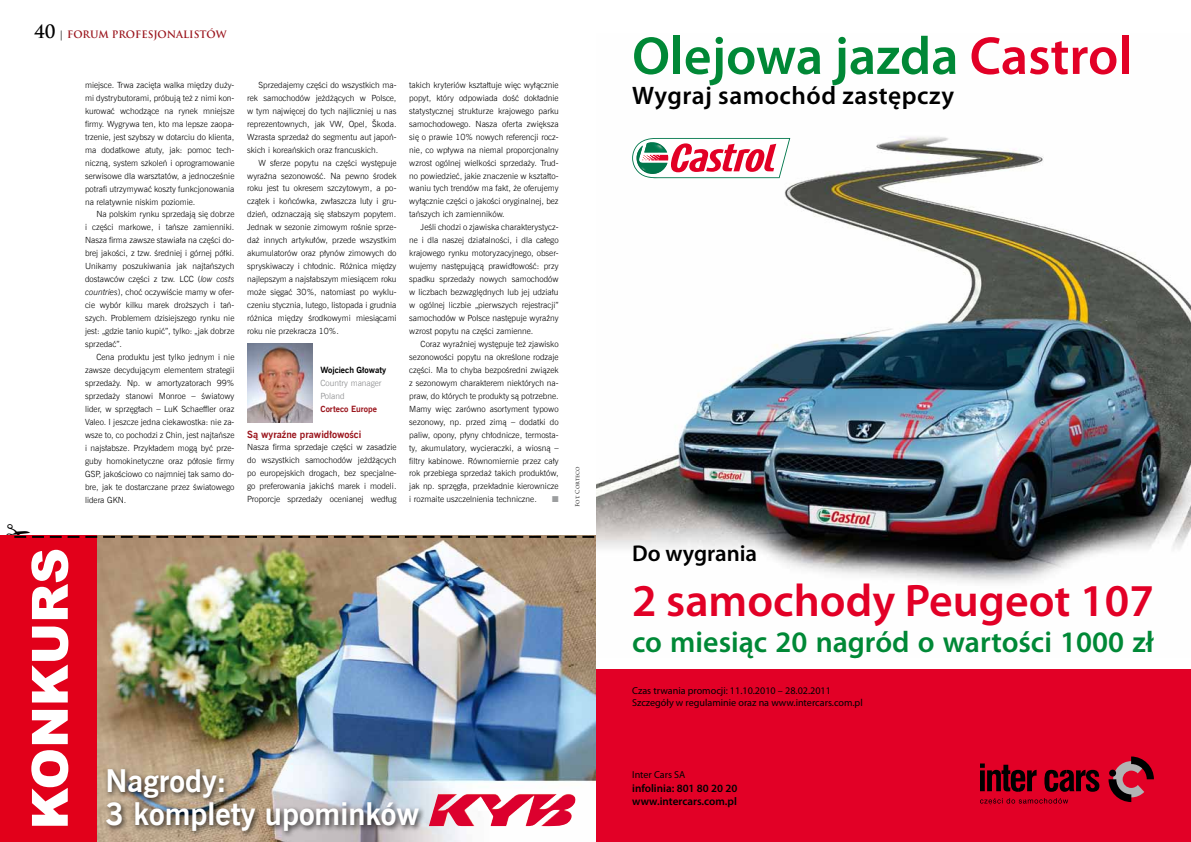
<style>
.page{position:relative;width:1191px;height:842px;background:#fff}
.page>*{position:absolute;margin:0;border:0;box-sizing:border-box;transform-origin:0 0}
.t1{font:600 53.7px "Myriad Pro";color:#008836}
.t2{font:900 50px "Arial";color:#fff}
.t3{font:600 45.8px "Myriad Pro";color:#e20026}
.t4{font:700 31px/33px "News Goth EU";color:#fff}
.t5{font:600 29.8px "Myriad Pro";color:#008836}
.t6{font:600 25.3px "Myriad Pro";letter-spacing:.02em;color:#000}
.t7{font:600 22.9px "Myriad Pro";color:#000}
.t8{font:600 11.2px/13.4px "Myriad Pro";color:#000}
.t9{font:10.1px/12.2px "Myriad Pro";color:#000}
.t10{font:700 10px "Trajan Pro";color:#9a141c}
.t11{font:700 10px "News Goth EU";color:#9a141c}
.t12{font:8.5px/13px "News Goth Lt EU";color:#000;text-align:justify}
.t13{font:8.5px/13px "News Goth Lt EU";color:#87888a}
.t14{font:700 8.5px "News Goth EU";color:#000}
.t15{font:700 8.5px "News Goth EU";color:#9a141c}
.t16{font:8.5px "Zapf Dingbats ITC";color:#9c9e9f}
.t17{font:5.5px "Trajan Pro";letter-spacing:-.01em;color:#000}
.s1{font-size:18px;color:#000}
.s2{font-weight:400;color:#000}
.s3{font-style:italic}
.s4{color:#e20026}
</style>
<div class="page">
<div style="left:0;top:536px;width:595px;height:306px;background:#e2001a"></div>
<img style="left:98px;top:536px;width:497px;height:306px">
<div style="left:102px;top:766px;width:323px;height:72px;background:#000;opacity:.75"></div>
<img style="left:247px;top:343px;width:65px;height:80px">
<img style="left:493px;top:794px;width:72px;height:15px">
<img style="left:596px;top:136px;width:595px;height:447px">
<div style="left:596px;top:669px;width:595px;height:173px;background:#e20026"></div>
<svg style="left:980px;top:763px;width:56px;height:29px"></svg>
<svg style="left:1044px;top:770px;width:55px;height:22px"></svg>
<svg style="left:1108px;top:756px;width:45px;height:46px"></svg>
<svg style="left:980px;top:798px;width:88px;height:7px"></svg>
<svg style="left:632px;top:138px;width:158px;height:40px"></svg>
<svg style="left:6px;top:535px;width:588px;height:3px;background:#634236"></svg>
<p class="t10" style="left:34px;top:28px;width:194px"><span class="s1">40</span> <span class="s2">|</span> FORUM PROFESJONALISTÓW</p>
<p class="t12" style="left:85px;top:79px;width:151px">miejsce. Trwa zacięta walka między duży&shy;mi dystrybutorami, próbują też z nimi kon&shy;kurować wchodzące na rynek mniejsze firmy. Wygrywa ten, kto ma lepsze zaopa&shy;trzenie, jest szybszy w dotarciu do klienta, ma dodatkowe atuty, jak: pomoc tech&shy;niczną, system szkoleń i oprogramowanie serwisowe dla warsztatów, a jednocześnie potrafi utrzymywać koszty funkcjonowania na relatywnie niskim poziomie.</p>
<p class="t12" style="left:85px;top:208px;width:151px;text-indent:11px">Na polskim rynku sprzedają się dobrze i części markowe, i tańsze zamienniki.<br>Nasza firma zawsze stawiała na części do&shy;brej jakości, z tzw. średniej i górnej półki.<br>Unikamy poszukiwania jak najtańszych dostawców części z tzw. LCC (<span class="s3">low costs countries</span>), choć oczywiście mamy w ofer&shy;cie wybór kilku marek droższych i tań&shy;szych. Problemem dzisiejszego rynku nie jest: „gdzie tanio kupić”, tylko: „jak dobrze sprzedać”.</p>
<p class="t12" style="left:85px;top:351px;width:151px;text-indent:11px">Cena produktu jest tylko jednym i nie zawsze decydującym elementem strategii sprzedaży. Np. w amortyzatorach 99% sprzedaży stanowi Monroe – światowy lider, w sprzęgłach – LuK Schaeffler oraz Valeo. I jeszcze jedna ciekawostka: nie za&shy;wsze to, co pochodzi z Chin, jest najtańsze i najsłabsze. Przykładem mogą być prze&shy;guby homokinetyczne oraz półosie firmy GSP, jakościowo co najmniej tak samo do&shy;bre, jak te dostarczane przez światowego lidera GKN.</p>
<p class="t12" style="left:247px;top:78px;width:151px;text-indent:11px">Sprzedajemy części do wszystkich ma&shy;rek samochodów jeżdżących w Polsce, w tym najwięcej do tych najliczniej u nas reprezentownych, jak VW, Opel, Škoda.<br>Wzrasta sprzedaż do segmentu aut japoń&shy;skich i koreańskich oraz francuskich.</p>
<p class="t12" style="left:247px;top:156px;width:151px;text-indent:11px">W sferze popytu na części występuje wyraźna sezonowość. Na pewno środek roku jest tu okresem szczytowym, a po&shy;czątek i końcówka, zwłaszcza luty i gru&shy;dzień, odznaczają się słabszym popytem.<br>Jednak w sezonie zimowym rośnie sprze&shy;daż innych artykułów, przede wszystkim akumulatorów oraz płynów zimowych do spryskiwaczy i chłodnic. Różnica między najlepszym a najsłabszym miesiącem roku może sięgać 30%, natomiast po wyklu&shy;czeniu stycznia, lutego, listopada i grudnia różnica między środkowymi miesiącami roku nie przekracza 10%.</p>
<p class="t14" style="left:320px;top:364px;width:67px">Wojciech Głowaty</p>
<p class="t13" style="left:320px;top:376px;width:63px">Country manager<br>Poland</p>
<p class="t15" style="left:320px;top:403px;width:58px">Corteco Europe</p>
<p class="t11" style="left:247px;top:428px;width:116px">Są wyraźne prawidłowości</p>
<p class="t12" style="left:247px;top:441px;width:151px">Nasza firma sprzedaje części w zasadzie do wszystkich samochodów jeżdżących po europejskich drogach, bez specjalne&shy;go preferowania jakichś marek i modeli.<br>Proporcje sprzedaży ocenianej według</p>
<p class="t12" style="left:409px;top:78px;width:151px">takich kryteriów kształtuje więc wyłącznie popyt, który odpowiada dość dokładnie statystycznej strukturze krajowego parku samochodowego. Nasza oferta zwiększa się o prawie 10% nowych referencji rocz&shy;nie, co wpływa na niemal proporcjonalny wzrost ogólnej wielkości sprzedaży. Trud&shy;no powiedzieć, jakie znaczenie w kształto&shy;waniu tych trendów ma fakt, że oferujemy wyłącznie części o jakości oryginalnej, bez tańszych ich zamienników.</p>
<p class="t12" style="left:409px;top:221px;width:151px;text-indent:11px">Jeśli chodzi o zjawiska charakterystycz&shy;ne i dla naszej działalności, i dla całego krajowego rynku motoryzacyjnego, obser&shy;wujemy następującą prawidłowość: przy spadku sprzedaży nowych samochodów w liczbach bezwzględnych lub jej udziału w ogólnej liczbie „pierwszych rejestracji” samochodów w Polsce następuje wyraźny wzrost popytu na części zamienne.</p>
<p class="t12" style="left:409px;top:337px;width:151px;text-indent:11px">Coraz wyraźniej występuje też zjawisko sezonowości popytu na określone rodzaje części. Ma to chyba bezpośredni związek z sezonowym charakterem niektórych na&shy;praw, do których te produkty są potrzebne.<br>Mamy więc zarówno asortyment typowo sezonowy, np. przed zimą – dodatki do paliw, opony, płyny chłodnicze, termosta&shy;ty, akumulatory, wycieraczki, a wiosną – filtry kabinowe. Równomiernie przez cały rok przebiega sprzedaż takich produktów, jak np. sprzęgła, przekładnie kierownicze i rozmaite uszczelnienia techniczne.</p>
<p class="t16" style="left:552px;top:495px;width:8px">■</p>
<p class="t17" style="left:574px;top:507px;width:42px;rotate:-90deg">Fot. Corteco</p>
<h2 class="t2" style="left:14px;top:829px;width:283px;rotate:-90deg">KONKURS</h2>
<h3 class="t4" style="left:105px;top:765px;width:316px">Nagrody:<br>3 komplety upominków</h3>
<h1 class="t1" style="left:632px;top:22px;width:501px">Olejowa jazda <span class="s4">Castrol</span></h1>
<h3 class="t6" style="left:632px;top:80px;width:323px">Wygraj samochód zastępczy</h3>
<h3 class="t7" style="left:632px;top:539px;width:127px">Do wygrania</h3>
<h3 class="t3" style="left:632px;top:572px;width:523px">2 samochody Peugeot 107</h3>
<h3 class="t5" style="left:632px;top:623px;width:523px">co miesiąc 20 nagród o wartości 1000 zł</h3>
<p class="t9" style="left:632px;top:684px;width:232px">Czas trwania promocji: 11.10.2010 – 28.02.2011<br>Szczegóły w regulaminie oraz na www.intercars.com.pl</p>
<p class="t9" style="left:632px;top:769px;width:55px">Inter Cars SA</p>
<h3 class="t8" style="left:632px;top:781px;width:107px">infolinia: 801 80 20 20 www.intercars.com.pl</h3>
</div>
